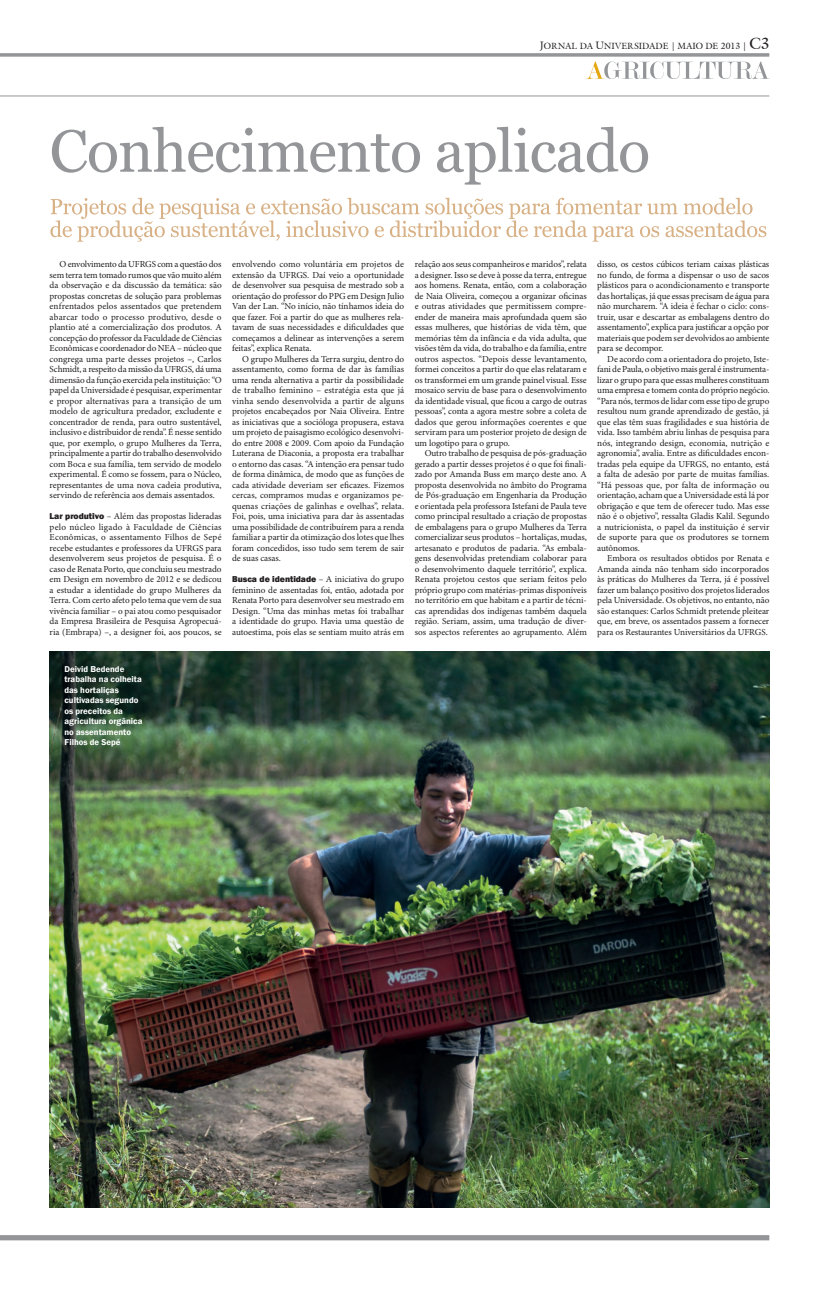
<style>
.page{position:relative;width:819px;height:1290px;background:#fff}
.page>*{position:absolute;margin:0;border:0;box-sizing:border-box;transform-origin:0 0}
.Texto_Minion_padrão{font:9.19px/10.5px "Minion Pro";letter-spacing:-.005em;color:#231f20;text-align:justify}
.Entretítulo{font:9.19px/10.5px "Minion Pro";letter-spacing:-.005em;color:#231f20;text-align:justify}
.Legenda_Foto{font:600 8.75px/10.5px "Franklin Gothic";color:#fff}
.t1{font:8.75px "Galliard IT Cby BT";color:#231f20}
.s1{font-size:10.5px}
.s2{font-size:15.75px}
.s3{font-family:"Franklin Gothic";font-weight:800;font-size:8.75px}
</style>
<div class="page">
<img style="left:50px;top:651px;width:719px;height:556px">
<div style="left:0;top:1235px;width:769px;height:5px;background:#939598"></div>
<hr style="left:0;top:96px;width:769px;height:1px;background:#939598">
<svg style="left:0;top:53px;width:769px;height:4px;background:#a0a2a4"></svg>
<svg style="left:586px;top:61px;width:183px;height:18px"></svg>
<svg style="left:52px;top:127px;width:596px;height:58px"></svg>
<svg style="left:50px;top:198px;width:716px;height:44px"></svg>
<p class="t1" style="left:540px;top:40px;width:231px"><span class="s1">J</span>ORNAL DA <span class="s1">U</span>NIVERSIDADE | MAIO DE 2013 | <span class="s2">C3</span></p>
<p class="Texto_Minion_padrão" style="left:50px;top:259px;width:174px;text-indent:10px">O envolvimento da UFRGS com a questão dos sem terra tem tomado rumos que vão muito além da observação e da discussão da temática: são propostas concretas de solução para problemas enfrentados pelos assentados que pretendem abarcar todo o processo produtivo, desde o plantio até a comercialização dos produtos. A concepção do professor da Faculdade de Ciências Econômicas e coordenador do NEA – núcleo que congrega uma parte desses projetos –, Carlos Schmidt, a respeito da missão da UFRGS, dá uma dimensão da função exercida pela instituição: “O papel da Universidade é pesquisar, experimentar e propor alternativas para a transição de um modelo de agricultura predador, excludente e concentrador de renda, para outro sustentável, inclusivo e distribuidor de renda”. É nesse sentido que, por exemplo, o grupo Mulheres da Terra, principalmente a partir do trabalho desenvolvido com Boca e sua família, tem servido de modelo experimental. É como se fossem, para o Núcleo, representantes de uma nova cadeia produtiva, servindo de referência aos demais assentados.</p>
<p class="Entretítulo" style="left:50px;top:511px;width:173px"><span class="s3">Lar produtivo</span> – Além das propostas lideradas pelo núcleo ligado à Faculdade de Ciências Econômicas, o assentamento Filhos de Sepé recebe estudantes e professores da UFRGS para desenvolverem seus projetos de pesquisa. É o caso de Renata Porto, que concluiu seu mestrado em Design em novembro de 2012 e se dedicou a estudar a identidade do grupo Mulheres da Terra. Com certo afeto pelo tema que vem de sua vivência familiar – o pai atou como pesquisador da Empresa Brasileira de Pesquisa Agropecuá&shy;ria (Embrapa) –, a designer foi, aos poucos, se</p>
<p class="Entretítulo" style="left:232px;top:259px;width:173px">envolvendo como voluntária em projetos de extensão da UFRGS. Daí veio a oportunidade de desenvolver sua pesquisa de mestrado sob a orientação do professor do PPG em Design Julio Van der Lan. “No início, não tínhamos ideia do que fazer. Foi a partir do que as mulheres rela&shy;tavam de suas necessidades e dificuldades que começamos a delinear as intervenções a serem feitas”, explica Renata.</p>
<p class="Texto_Minion_padrão" style="left:232px;top:353px;width:174px;text-indent:10px">O grupo Mulheres da Terra surgiu, dentro do assentamento, como forma de dar às famílias uma renda alternativa a partir da possibilidade de trabalho feminino – estratégia esta que já vinha sendo desenvolvida a partir de alguns projetos encabeçados por Naia Oliveira. Entre as iniciativas que a socióloga propusera, estava um projeto de paisagismo ecológico desenvolvi&shy;do entre 2008 e 2009. Com apoio da Fundação Luterana de Diaconia, a proposta era trabalhar o entorno das casas. “A intenção era pensar tudo de forma dinâmica, de modo que as funções de cada atividade deveriam ser eficazes. Fizemos cercas, compramos mudas e organizamos pe&shy;quenas criações de galinhas e ovelhas”, relata.<br>Foi, pois, uma iniciativa para dar às assentadas uma possibilidade de contribuírem para a renda familiar a partir da otimização dos lotes que lhes foram concedidos, isso tudo sem terem de sair de suas casas.</p>
<p class="Entretítulo" style="left:232px;top:574px;width:173px"><span class="s3">Busca de identidade</span> – A iniciativa do grupo feminino de assentadas foi, então, adotada por Renata Porto para desenvolver seu mestrado em Design. “Uma das minhas metas foi trabalhar a identidade do grupo. Havia uma questão de autoestima, pois elas se sentiam muito atrás em</p>
<p class="Entretítulo" style="left:415px;top:259px;width:174px">relação aos seus companheiros e maridos”, relata a designer. Isso se deve à posse da terra, entregue aos homens. Renata, então, com a colaboração de Naia Oliveira, começou a organizar oficinas e outras atividades que permitissem compre&shy;ender de maneira mais aprofundada quem são essas mulheres, que histórias de vida têm, que memórias têm da infância e da vida adulta, que visões têm da vida, do trabalho e da família, entre outros aspectos. “Depois desse levantamento, formei conceitos a partir do que elas relataram e os transformei em um grande painel visual. Esse mosaico serviu de base para o desenvolvimento da identidade visual, que ficou a cargo de outras pessoas”, conta a agora mestre sobre a coleta de dados que gerou informações coerentes e que serviram para um posterior projeto de design de um logotipo para o grupo.</p>
<p class="Texto_Minion_padrão" style="left:415px;top:448px;width:174px;text-indent:10px">Outro trabalho de pesquisa de pós-graduação gerado a partir desses projetos é o que foi finali&shy;zado por Amanda Buss em março deste ano. A proposta desenvolvida no âmbito do Programa de Pós-graduação em Engenharia da Produção e orientada pela professora Istefani de Paula teve como principal resultado a criação de propostas de embalagens para o grupo Mulheres da Terra comercializar seus produtos – hortaliças, mudas, artesanato e produtos de padaria. “As embala&shy;gens desenvolvidas pretendiam colaborar para o desenvolvimento daquele território”, explica.<br>Renata projetou cestos que seriam feitos pelo próprio grupo com matérias-primas disponíveis no território em que habitam e a partir de técni&shy;cas aprendidas dos indígenas também daquela região. Seriam, assim, uma tradução de diver&shy;sos aspectos referentes ao agrupamento. Além</p>
<p class="Texto_Minion_padrão" style="left:597px;top:259px;width:173px">disso, os cestos cúbicos teriam caixas plásticas no fundo, de forma a dispensar o uso de sacos plásticos para o acondicionamento e transporte das hortaliças, já que essas precisam de água para não murcharem. “A ideia é fechar o ciclo: cons&shy;truir, usar e descartar as embalagens dentro do assentamento”, explica para justificar a opção por materiais que podem ser devolvidos ao ambiente para se decompor.</p>
<p class="Texto_Minion_padrão" style="left:597px;top:354px;width:174px;text-indent:10px">De acordo com a orientadora do projeto, Iste&shy;fani de Paula, o objetivo mais geral é instrumenta&shy;lizar o grupo para que essas mulheres constituam uma empresa e tomem conta do próprio negócio. “Para nós, termos de lidar com esse tipo de grupo resultou num grande aprendizado de gestão, já que elas têm suas fragilidades e sua história de vida. Isso também abriu linhas de pesquisa para nós, integrando design, economia, nutrição e agronomia”, avalia. Entre as dificuldades encon&shy;tradas pela equipe da UFRGS, no entanto, está a falta de adesão por parte de muitas famílias. “Há pessoas que, por falta de informação ou orientação, acham que a Universidade está lá por obrigação e que tem de oferecer tudo. Mas esse não é o objetivo”, ressalta Gladis Kalil. Segundo a nutricionista, o papel da instituição é servir de suporte para que os produtores se tornem autônomos.</p>
<p class="Texto_Minion_padrão" style="left:597px;top:553px;width:174px;text-indent:10px">Embora os resultados obtidos por Renata e Amanda ainda não tenham sido incorporados às práticas do Mulheres da Terra, já é possível fazer um balanço positivo dos projetos liderados pela Universidade. Os objetivos, no entanto, não são estanques: Carlos Schmidt pretende pleitear que, em breve, os assentados passem a fornecer para os Restaurantes Universitários da UFRGS.</p>
<p class="Legenda_Foto" style="left:64px;top:664px;width:79px">Deivid Bedende trabalha na colheita das hortaliças cultivadas segundo os preceitos da agricultura orgânica no assentamento<br>Filhos de Sepé</p>
</div>
